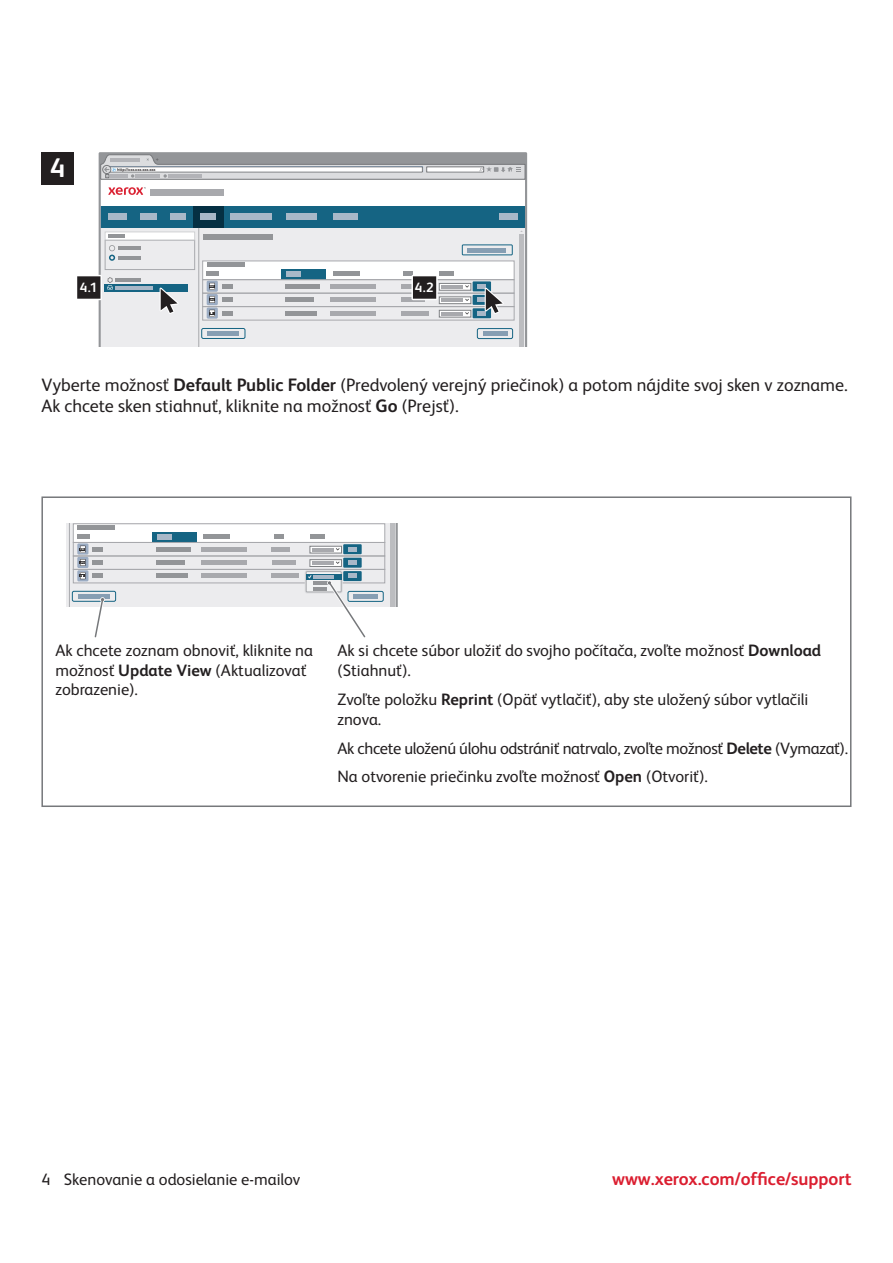
<style>
.page{position:relative;width:893px;height:1263px;background:#fff}
.page>*{position:absolute;margin:0;border:0;box-sizing:border-box;transform-origin:0 0}
.t1{font:700 27px "Xerox Sans";color:#fff}
.t2{font:18px/21.6px "Xerox Sans";color:#231f20}
.t3{font:700 18px "Xerox Sans";color:#db1e30}
.t4{font:16.5px/19.8px "Xerox Sans";color:#231f20}
.t5{font:16.5px/28.8px "Xerox Sans";letter-spacing:-.02em;color:#231f20}
.t6{font:700 13.5px "Xerox Sans";color:#fff}
.t7{font:700 4.2px "Xerox Sans";color:#231f20;scale:.96 1}
.s1{font-weight:700}
</style>
<div class="page">
<div style="left:41px;top:496px;width:810px;height:311px;border:2px solid #76787b"></div>
<svg style="left:99px;top:152px;width:428px;height:195px;fill:#ececee"></svg>
<svg style="left:100px;top:154px;width:425px;height:26px;background:#b5b7ba"></svg>
<svg style="left:158px;top:284px;width:23px;height:32px"></svg>
<svg style="left:477px;top:284px;width:29px;height:32px"></svg>
<svg style="left:410px;top:273px;width:30px;height:29px"></svg>
<svg style="left:77px;top:273px;width:36px;height:29px"></svg>
<svg style="left:66px;top:523px;width:332px;height:115px"></svg>
<div style="left:41px;top:152px;width:33px;height:33px;background:#231f20"></div>
<h1 class="t1" style="left:50px;top:155px;width:17px">4</h1>
<p class="t7" style="left:117px;top:167px;width:42px">http://xxx.xxx.xxx.xxx</p>
<p class="t6" style="left:80px;top:281px;width:19px">4.1</p>
<p class="t6" style="left:415px;top:281px;width:20px">4.2</p>
<p class="t2" style="left:41px;top:376px;width:808px">Vyberte možnosť <span class="s1">Default Public Folder</span> (Predvolený verejný priečinok) a potom nájdite svoj sken v zozname.<br>Ak chcete sken stiahnuť, kliknite na možnosť <span class="s1">Go</span> (Prejsť).</p>
<p class="t4" style="left:55px;top:642px;width:259px">Ak chcete zoznam obnoviť, kliknite na možnosť <span class="s1">Update View</span> (Aktualizovať zobrazenie).</p>
<p class="t4" style="left:337px;top:643px;width:485px">Ak si chcete súbor uložiť do svojho počítača, zvoľte možnosť <span class="s1">Download </span>(Stiahnuť).</p>
<p class="t4" style="left:337px;top:691px;width:473px">Zvoľte položku <span class="s1">Reprint</span> (Opäť vytlačiť), aby ste uložený súbor vytlačili znova.</p>
<p class="t5" style="left:337px;top:735px;width:512px">Ak chcete uloženú úlohu odstrániť natrvalo, zvoľte možnosť <span class="s1">Delete</span> (Vymazať).<br>Na otvorenie priečinku zvoľte možnosť <span class="s1">Open</span> (Otvoriť).</p>
<p class="t4" style="left:41px;top:1172px;width:11px">4</p>
<p class="t4" style="left:64px;top:1172px;width:238px">Skenovanie a odosielanie e-mailov</p>
<p class="t3" style="left:612px;top:1171px;width:241px">www.xerox.com/office/support</p>
</div>
